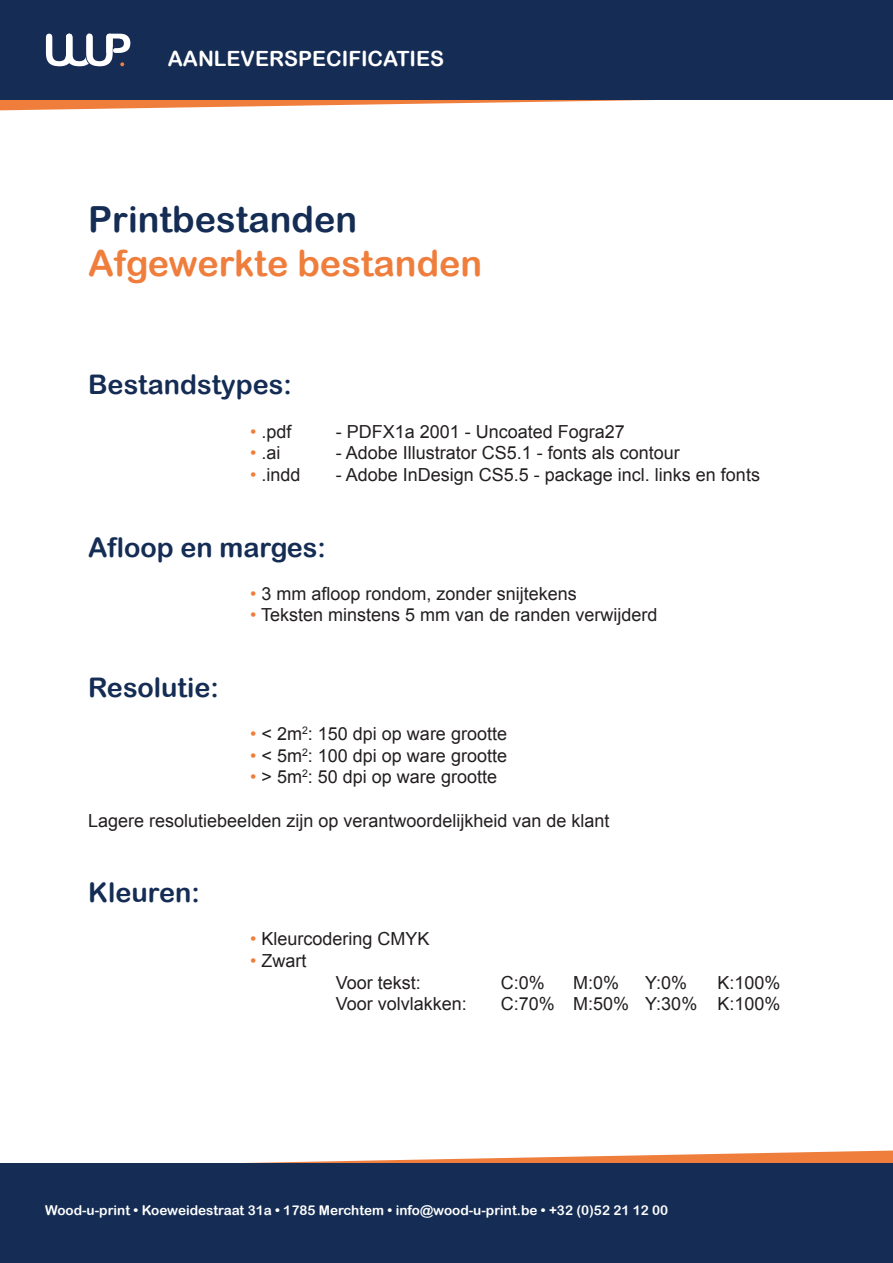
<style>
.page{position:relative;width:893px;height:1263px;background:#fff}
.page>*{position:absolute;margin:0;border:0;box-sizing:border-box;transform-origin:0 0}
.t1{font:36px "Arial Rounded MT Bold";color:#ef7e3d}
.t2{font:36px "Arial Rounded MT Bold";color:#152d54}
.t3{font:27px "Arial Rounded MT Bold";color:#152d54}
.t4{font:21px "Arial Rounded MT Bold";color:#fff}
.t5{font:18px "Arial";color:#231f20}
.t6{font:13.5px "Arial Rounded MT Bold";color:#fff}
.s1{color:#ef7e3d}
</style>
<div class="page">
<svg style="left:246px;top:1150px;width:647px;height:13px"></svg>
<svg style="left:0;top:100px;width:652px;height:10px"></svg>
<div style="left:0;top:0;width:893px;height:100px;background:#152d54"></div>
<div style="left:0;top:1163px;width:893px;height:100px;background:#152d54"></div>
<svg style="left:45px;top:33px;width:86px;height:34px"></svg>
<p class="t4" style="left:168px;top:47px;width:278px">Aanleverspecificaties</p>
<h1 class="t2" style="left:88px;top:198px;width:270px">Printbestanden</h1>
<h1 class="t1" style="left:88px;top:242px;width:396px">Afgewerkte bestanden</h1>
<h2 class="t3" style="left:88px;top:369px;width:205px">Bestandstypes:</h2>
<p class="t5" style="left:250px;top:420px;width:43px"><span class="s1">•</span> .pdf</p>
<p class="t5" style="left:336px;top:420px;width:291px">- PDFX1a 2001 - Uncoated Fogra27</p>
<p class="t5" style="left:250px;top:441px;width:32px"><span class="s1">•</span> .ai</p>
<p class="t5" style="left:336px;top:441px;width:346px">- Adobe Illustrator CS5.1 - fonts als contour</p>
<p class="t5" style="left:250px;top:463px;width:52px"><span class="s1">•</span> .indd</p>
<p class="t5" style="left:336px;top:463px;width:426px">- Adobe InDesign CS5.5 - package incl. links en fonts</p>
<h2 class="t3" style="left:88px;top:531px;width:239px">Afloop en marges:</h2>
<p class="t5" style="left:250px;top:582px;width:328px"><span class="s1">•</span> 3 mm afloop rondom, zonder snijtekens</p>
<p class="t5" style="left:250px;top:603px;width:409px"><span class="s1">•</span> Teksten minstens 5 mm van de randen verwijderd</p>
<h2 class="t3" style="left:88px;top:671px;width:132px">Resolutie:</h2>
<p class="t5" style="left:250px;top:722px;width:258px"><span class="s1">•</span> &lt; 2m<sup>2</sup>: 150 dpi op ware grootte</p>
<p class="t5" style="left:250px;top:744px;width:258px"><span class="s1">•</span> &lt; 5m<sup>2</sup>: 100 dpi op ware grootte</p>
<p class="t5" style="left:250px;top:765px;width:248px"><span class="s1">•</span> &gt; 5m<sup>2</sup>: 50 dpi op ware grootte</p>
<p class="t5" style="left:88px;top:808px;width:523px">Lagere resolutiebeelden zijn op verantwoordelijkheid van de klant</p>
<h2 class="t3" style="left:88px;top:876px;width:113px">Kleuren:</h2>
<p class="t5" style="left:250px;top:927px;width:181px"><span class="s1">•</span> Kleurcodering CMYK</p>
<p class="t5" style="left:250px;top:949px;width:58px"><span class="s1">•</span> Zwart</p>
<p class="t5" style="left:336px;top:970px;width:87px">Voor tekst:</p>
<p class="t5" style="left:501px;top:970px;width:46px">C:0%</p>
<p class="t5" style="left:573px;top:970px;width:48px">M:0%</p>
<p class="t5" style="left:645px;top:970px;width:44px">Y:0%</p>
<p class="t5" style="left:718px;top:970px;width:65px">K:100%</p>
<p class="t5" style="left:336px;top:992px;width:133px">Voor volvlakken:</p>
<p class="t5" style="left:501px;top:992px;width:281px">C:70% M:50% Y:30% K:100%</p>
<p class="t6" style="left:45px;top:1202px;width:625px">Wood-u-print • Koeweidestraat 31a • 1785 Merchtem • info@wood-u-print.be • +32 (0)52 21 12 00</p>
</div>
